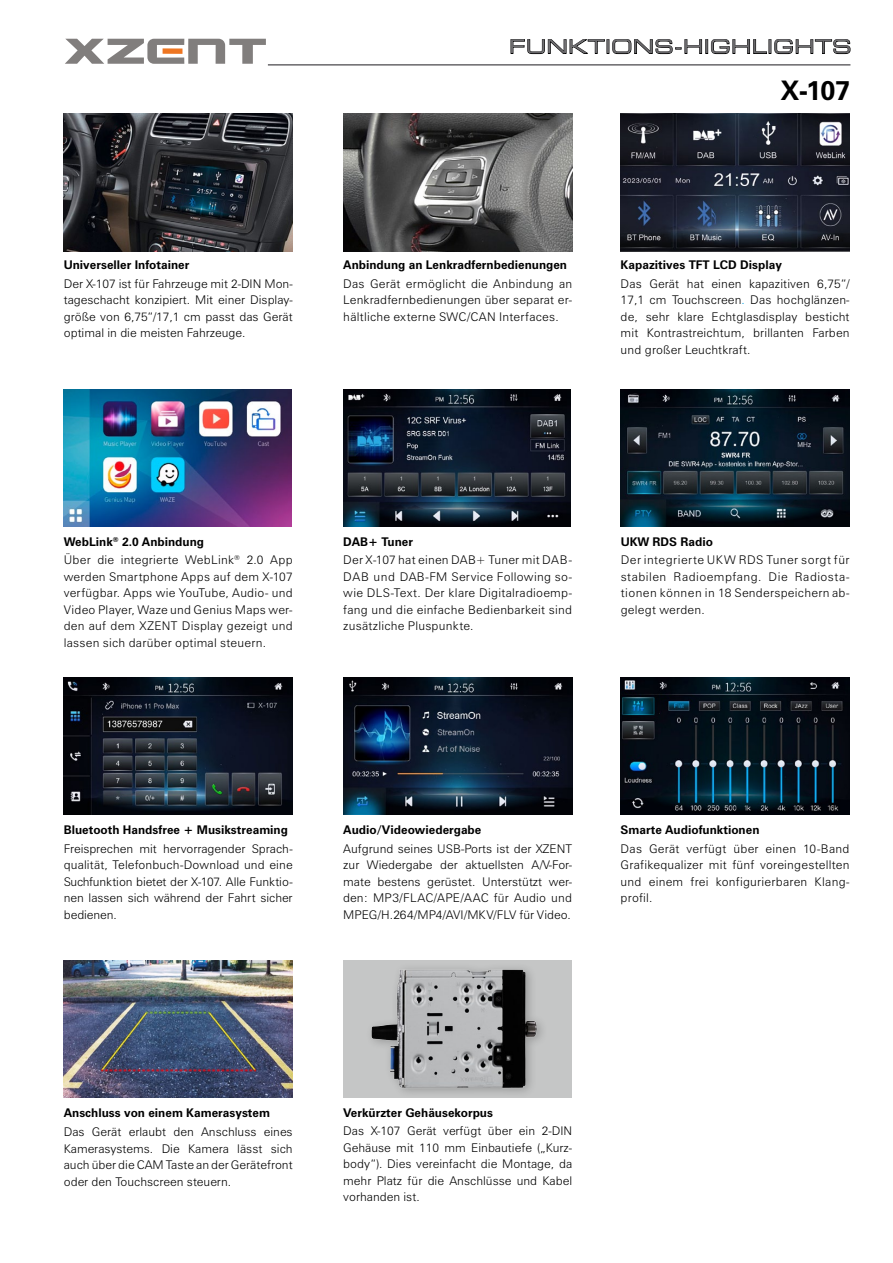
<style>
.page{position:relative;width:893px;height:1263px;background:#fff}
.page>*{position:absolute;margin:0;border:0;box-sizing:border-box;transform-origin:0 0}
.t1{font:700 27px "Zurich BT";color:#000}
.t2{font:19.05px "Eurostile Extended Two";letter-spacing:.02em;color:#68676a}
.t3{font:300 12px/16.5px "Zurich BT";letter-spacing:.01em;color:#000;text-align:justify}
.t4{font:700 12px "Zurich BT";color:#000}
.s1{color:#009ee3}
.s2{font-weight:700}
</style>
<div class="page">
<svg style="left:510px;top:39px;width:192px;height:15px"></svg>
<div style="left:705px;top:39px;width:3px;height:15px;border:1px solid #000"></div>
<svg style="left:711px;top:39px;width:139px;height:15px"></svg>
<svg style="left:65px;top:39px;width:201px;height:25px"></svg>
<div style="left:163px;top:48px;width:19px;height:6px;background:#ee7622"></div>
<hr style="left:268px;top:64px;width:582px;height:2px;background:#68676a">
<img style="left:343px;top:677px;width:229px;height:137px">
<img style="left:64px;top:677px;width:229px;height:138px">
<img style="left:621px;top:389px;width:229px;height:137px">
<img style="left:64px;top:389px;width:227px;height:137px">
<img style="left:343px;top:389px;width:228px;height:137px">
<img style="left:64px;top:114px;width:229px;height:137px">
<img style="left:343px;top:114px;width:229px;height:137px">
<img style="left:621px;top:677px;width:228px;height:137px">
<img style="left:64px;top:960px;width:229px;height:137px">
<img style="left:621px;top:114px;width:229px;height:137px">
<div style="left:343px;top:960px;width:229px;height:137px;background:#c5c6c6"></div>
<img style="left:371px;top:968px;width:171px;height:125px">
<h2 class="t2" style="left:509px;top:34px;width:19px">FUNKTION</h2>
<h2 class="t2" style="left:654px;top:34px;width:199px">S-HIGHLIGHTS</h2>
<h1 class="t1" style="left:780px;top:74px;width:71px">X-107</h1>
<p class="t4" style="left:64px;top:257px;width:127px">Universeller Infotainer</p>
<p class="t3" style="left:64px;top:275px;width:230px">Der X-107 ist für Fahrzeuge mit 2-DIN Mon&shy;tageschacht konzipiert. Mit einer Display&shy;größe von 6,75“/17,1 cm passt das Gerät optimal in die meisten Fahrzeuge.</p>
<p class="t4" style="left:343px;top:257px;width:225px">Anbindung an Lenkradfernbedienungen</p>
<p class="t3" style="left:343px;top:275px;width:230px;text-align:left">Das Gerät ermöglicht die Anbindung an<br>Lenkradfernbedienungen über separat er-- hältliche externe SWC/CAN Interfaces.</p>
<p class="t4" style="left:621px;top:257px;width:76px">Kapazitives TFT</p>
<p class="t4" style="left:713px;top:257px;width:70px">LCD Display</p>
<p class="t3" style="left:621px;top:275px;width:230px">Das Gerät hat einen kapazitiven 6,75“/ 17,1 cm Touchscreen<span class="s1">.</span> Das hochglänzen&shy;de, sehr klare Echtglasdisplay besticht mit Kontrastreichtum, brillanten Farben und großer Leuchtkraft.</p>
<p class="t3" style="left:64px;top:532px;width:230px;line-height:18.6px"><span class="s2">WebLink</span><sup>®</sup> <span class="s2">2.0 Anbindung<br></span>Über die integrierte WebLink<sup>®</sup> 2.0 App</p>
<p class="t3" style="left:64px;top:568px;width:230px">werden Smartphone Apps auf dem X-107 verfügbar. Apps wie YouTube, Audio- und Video Player, Waze und Genius Maps wer&shy;den auf dem XZENT Display gezeigt und lassen sich darüber optimal steuern.</p>
<p class="t4" style="left:343px;top:534px;width:71px">DAB+ Tuner</p>
<p class="t3" style="left:343px;top:552px;width:230px">Der X-107 hat einen DAB+ Tuner mit DAB-DAB und DAB-FM Service Following so&shy;wie DLS-Text. Der klare Digitalradioemp&shy;fang und die einfache Bedienbarkeit sind zusätzliche Pluspunkte.</p>
<p class="t4" style="left:621px;top:534px;width:94px">UKW RDS Radio</p>
<p class="t3" style="left:621px;top:552px;width:230px">Der integrierte UKW RDS Tuner sorgt für stabilen Radioempfang. Die Radiosta&shy;tionen können in 18 Senderspeichern ab&shy;gelegt werden.</p>
<p class="t4" style="left:64px;top:823px;width:226px">Bluetooth Handsfree + Musikstreaming</p>
<p class="t3" style="left:64px;top:840px;width:230px">Freisprechen mit hervorragender Sprach&shy;qualität, Telefonbuch-Download und eine Suchfunktion bietet der X-107. Alle Funktio&shy;nen lassen sich während der Fahrt sicher bedienen.</p>
<p class="t4" style="left:343px;top:823px;width:140px">Audio/Videowiedergabe</p>
<p class="t3" style="left:343px;top:840px;width:230px">Aufgrund seines USB-Ports ist der XZENT zur Wiedergabe der aktuellsten A/V-For&shy;mate bestens gerüstet. Unterstützt wer&shy;den: MP3/FLAC/APE/AAC für Audio und MPEG/H.264/MP4/AVI/MKV/FLV für Video.</p>
<p class="t4" style="left:621px;top:823px;width:140px">Smarte Audiofunktionen</p>
<p class="t3" style="left:621px;top:840px;width:230px">Das Gerät verfügt über einen 10-Band Grafikequalizer mit fünf voreingestellten und einem frei konfigurierbaren Klang&shy;profil.</p>
<p class="t4" style="left:64px;top:1106px;width:208px">Anschluss von einem Kamerasystem</p>
<p class="t3" style="left:64px;top:1123px;width:230px">Das Gerät erlaubt den Anschluss eines Kamerasystems. Die Kamera lässt sich auch über die CAM Taste an der Gerätefront oder den Touchscreen steuern.</p>
<p class="t4" style="left:343px;top:1106px;width:151px">Verkürzter Gehäusekorpus</p>
<p class="t3" style="left:343px;top:1122px;width:230px">Das X-107 Gerät verfügt über ein 2-DIN Gehäuse mit 110 mm Einbautiefe („Kurz&shy;body“). Dies vereinfacht die Montage, da mehr Platz für die Anschlüsse und Kabel vorhanden ist.</p>
</div>
